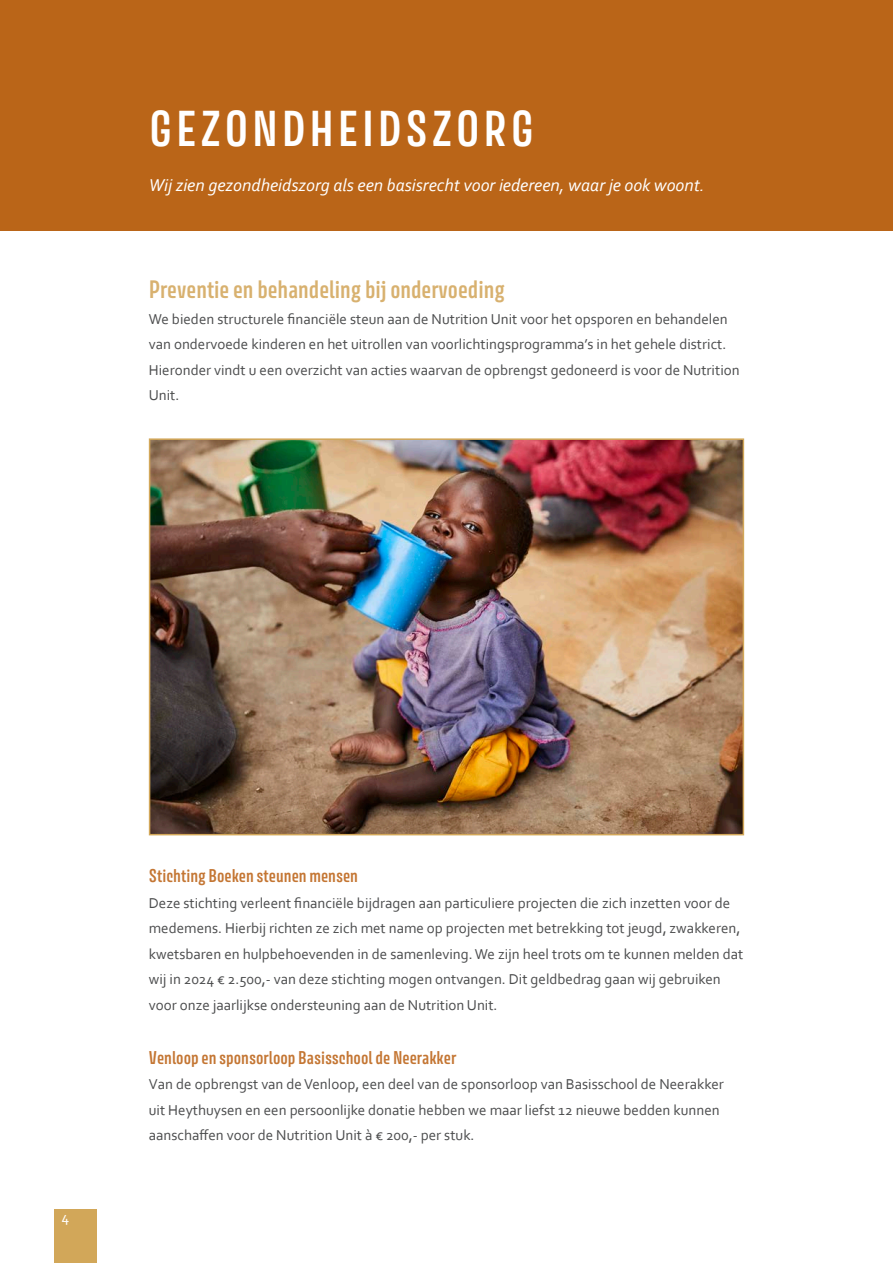
<style>
.page{position:relative;width:893px;height:1263px;background:#fff}
.page>*{position:absolute;margin:0;border:0;box-sizing:border-box;transform-origin:0 0}
.t1{font:600 45px "Avory I Latn";letter-spacing:.08em;color:#fff}
.t2{font:600 22.5px "Avory I Latn";color:#d8b16f}
.t3{font:italic 18px "Corbel";color:#fff}
.t4{font:600 16.5px "Avory I Latn";color:#c47633}
.t5{font:15px/25.5px "Corbel";color:#4b4c4d}
.t6{font:15px "Corbel";color:#fff}
</style>
<div class="page">
<div style="left:0;top:0;width:893px;height:230px;background:#ba6518"></div>
<img style="left:152px;top:441px;width:589px;height:391px">
<div style="left:149px;top:438px;width:595px;height:397px;border:2px solid #d2a759"></div>
<div style="left:54px;top:1209px;width:42px;height:54px;background:#d2a759"></div>
<p class="t1" style="left:149px;top:100px;width:386px">GEZONDHEIDSZORG</p>
<p class="t3" style="left:149px;top:174px;width:557px">Wij zien gezondheidszorg als een basisrecht voor iedereen, waar je ook woont.</p>
<p class="t2" style="left:149px;top:275px;width:357px">Preventie en behandeling bij ondervoeding</p>
<p class="t5" style="left:149px;top:306px;width:592px">We bieden structurele financiële steun aan de Nutrition Unit voor het opsporen en behandelen van ondervoede kinderen en het uitrollen van voorlichtingsprogramma’s in het gehele district.<br>Hieronder vindt u een overzicht van acties waarvan de opbrengst gedoneerd is voor de Nutrition Unit.</p>
<p class="t6" style="left:62px;top:1207px;width:9px">4</p>
<p class="t4" style="left:149px;top:865px;width:211px">Stichting Boeken steunen mensen</p>
<p class="t5" style="left:149px;top:889px;width:596px">Deze stichting verleent financiële bijdragen aan particuliere projecten die zich inzetten voor de medemens. Hierbij richten ze zich met name op projecten met betrekking tot jeugd, zwakkeren, kwetsbaren en hulpbehoevenden in de samenleving. We zijn heel trots om te kunnen melden dat wij in 2024 € 2.500,- van deze stichting mogen ontvangen. Dit geldbedrag gaan wij gebruiken voor onze jaarlijkse ondersteuning aan de Nutrition Unit.</p>
<p class="t4" style="left:149px;top:1046px;width:309px">Venloop en sponsorloop Basisschool de Neerakker</p>
<p class="t5" style="left:149px;top:1071px;width:577px">Van de opbrengst van de Venloop, een deel van de sponsorloop van Basisschool de Neerakker uit Heythuysen en een persoonlijke donatie hebben we maar liefst 12 nieuwe bedden kunnen aanschaffen voor de Nutrition Unit à € 200,- per stuk.</p>
</div>
